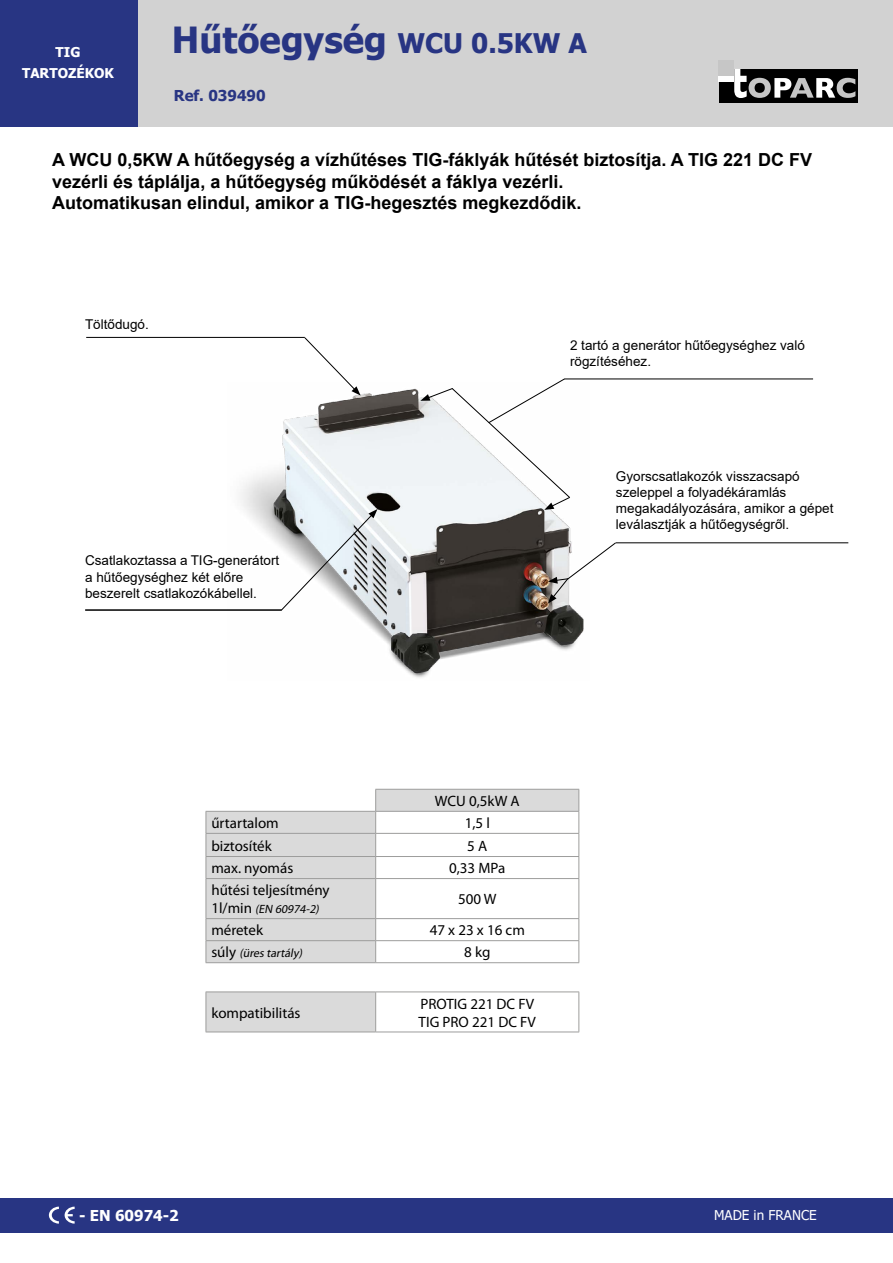
<style>
.page{position:relative;width:893px;height:1263px;background:#fff}
.page>*{position:absolute;margin:0;border:0;box-sizing:border-box;transform-origin:0 0}
.t1{font:700 36px "Tahoma";color:#283583}
.t2{font:700 18px/21.6px "Arial";color:#000}
.t3{font:15px/18px "Myriad Pro";color:#000}
.t4{font:700 15px "Tahoma";color:#fff}
.t5{font:700 15px "Tahoma";color:#283583}
.t6{font:13.5px/16.2px "Arial";color:#000}
.t7{font:700 13.5px/21px "Tahoma";color:#fff;text-align:center}
.t8{font:13.5px "Tahoma";color:#fff}
.t9{font:italic 12px "Myriad Pro";color:#000}
.s1{font-size:27px}
.s2{font-style:normal;font-size:15px}
</style>
<div class="page">
<div style="left:137px;top:0;width:756px;height:127px;background:#d2d2d2"></div>
<div style="left:0;top:1198px;width:893px;height:34px;background:#283583"></div>
<div style="left:0;top:0;width:137px;height:127px;background:#283583"></div>
<img style="left:227px;top:388px;width:357px;height:290px">
<svg style="left:49px;top:1206px;width:10px;height:17px"></svg>
<svg style="left:65px;top:1206px;width:10px;height:17px"></svg>
<div style="left:719px;top:69px;width:138px;height:34px;background:#000"></div>
<svg style="left:734px;top:69px;width:121px;height:29px"></svg>
<div style="left:719px;top:66px;width:15px;height:16px;background:#fff"></div>
<div style="left:719px;top:60px;width:15px;height:16px;background:#c6c6c6"></div>
<svg style="left:206px;top:790px;width:373px;height:242px"></svg>
<hr style="left:375px;top:789px;width:204px;height:1px;background:#9d9d9c">
<hr style="left:206px;top:811px;width:170px;height:1px;background:#9d9d9c">
<hr style="left:376px;top:811px;width:203px;height:1px;background:#9d9d9c">
<hr style="left:206px;top:833px;width:170px;height:1px;background:#9d9d9c">
<hr style="left:376px;top:833px;width:203px;height:1px;background:#9d9d9c">
<hr style="left:206px;top:856px;width:170px;height:1px;background:#9d9d9c">
<svg style="left:206px;top:812px;width:1px;height:66px"></svg>
<hr style="left:376px;top:856px;width:203px;height:1px;background:#9d9d9c">
<svg style="left:375px;top:789px;width:1px;height:89px"></svg>
<svg style="left:578px;top:789px;width:1px;height:89px"></svg>
<hr style="left:206px;top:878px;width:170px;height:1px;background:#9d9d9c">
<hr style="left:206px;top:879px;width:1px;height:39px;background:#9d9d9c">
<hr style="left:376px;top:878px;width:203px;height:1px;background:#9d9d9c">
<hr style="left:375px;top:879px;width:1px;height:39px;background:#9d9d9c">
<hr style="left:578px;top:879px;width:1px;height:39px;background:#9d9d9c">
<hr style="left:206px;top:918px;width:170px;height:1px;background:#9d9d9c">
<hr style="left:376px;top:918px;width:203px;height:1px;background:#9d9d9c">
<hr style="left:206px;top:940px;width:170px;height:1px;background:#9d9d9c">
<svg style="left:206px;top:919px;width:1px;height:43px"></svg>
<hr style="left:376px;top:940px;width:203px;height:1px;background:#9d9d9c">
<svg style="left:375px;top:919px;width:1px;height:43px"></svg>
<svg style="left:578px;top:919px;width:1px;height:43px"></svg>
<hr style="left:206px;top:962px;width:170px;height:1px;background:#9d9d9c">
<hr style="left:376px;top:962px;width:203px;height:1px;background:#9d9d9c">
<hr style="left:206px;top:991px;width:170px;height:1px;background:#9d9d9c">
<hr style="left:206px;top:992px;width:1px;height:40px;background:#9d9d9c">
<hr style="left:376px;top:991px;width:203px;height:1px;background:#9d9d9c">
<hr style="left:375px;top:992px;width:1px;height:40px;background:#9d9d9c">
<hr style="left:578px;top:992px;width:1px;height:40px;background:#9d9d9c">
<hr style="left:375px;top:1032px;width:204px;height:1px;background:#9d9d9c">
<hr style="left:206px;top:1032px;width:169px;height:1px;background:#9d9d9c">
<svg style="left:280px;top:509px;width:97px;height:102px"></svg>
<hr style="left:85px;top:610px;width:197px;height:1px;background:#000">
<hr style="left:564px;top:379px;width:249px;height:1px;background:#000">
<hr style="left:616px;top:542px;width:232px;height:1px;background:#000">
<svg style="left:548px;top:542px;width:69px;height:62px"></svg>
<hr style="left:86px;top:337px;width:219px;height:1px;background:#000">
<svg style="left:304px;top:337px;width:57px;height:59px"></svg>
<svg style="left:420px;top:378px;width:151px;height:132px"></svg>
<p class="t7" style="left:22px;top:42px;width:93px">TIG<br>TARTOZÉKOK</p>
<h1 class="t1" style="left:172px;top:15px;width:417px">Hűtőegység <span class="s1">WCU 0.5KW A</span></h1>
<p class="t5" style="left:174px;top:85px;width:93px">Ref. 039490</p>
<h2 class="t2" style="left:52px;top:149px;width:761px">A WCU 0,5KW A hűtőegység a vízhűtéses TIG-fáklyák hűtését biztosítja. A TIG 221 DC FV vezérli és táplálja, a hűtőegység működését a fáklya vezérli.<br>Automatikusan elindul, amikor a TIG-hegesztés megkezdődik.</h2>
<p class="t6" style="left:85px;top:316px;width:65px">Töltődugó.</p>
<p class="t6" style="left:85px;top:552px;width:196px">Csatlakoztassa a TIG-generátort a hűtőegységhez két előre beszerelt csatlakozókábellel.</p>
<p class="t6" style="left:570px;top:337px;width:236px">2 tartó a generátor hűtőegységhez való rögzítéséhez.</p>
<p class="t6" style="left:616px;top:468px;width:219px">Gyorscsatlakozók visszacsapó szeleppel a folyadékáramlás megakadályozására, amikor a gépet leválasztják a hűtőegységről.</p>
<p class="t3" style="left:435px;top:792px;width:86px">WCU 0,5kW A</p>
<p class="t3" style="left:211px;top:814px;width:69px">űrtartalom</p>
<p class="t3" style="left:465px;top:814px;width:27px">1,5 l</p>
<p class="t3" style="left:211px;top:836px;width:62px">biztosíték</p>
<p class="t3" style="left:467px;top:836px;width:22px">5 A</p>
<p class="t3" style="left:211px;top:859px;width:83px">max. nyomás</p>
<p class="t3" style="left:449px;top:859px;width:58px">0,33 MPa</p>
<p class="t3" style="left:211px;top:881px;width:120px">hűtési teljesítmény</p>
<p class="t9" style="left:211px;top:902px;width:112px"><span class="s2">1 l / m i n</span> (EN 60974-2)</p>
<p class="t3" style="left:458px;top:890px;width:40px">500 W</p>
<p class="t3" style="left:211px;top:921px;width:53px">méretek</p>
<p class="t3" style="left:430px;top:921px;width:97px">47 x 23 x 16 cm</p>
<p class="t9" style="left:211px;top:946px;width:95px"><span class="s2">s ú l y</span> (üres tartály)</p>
<p class="t3" style="left:464px;top:943px;width:28px">8 kg</p>
<p class="t3" style="left:211px;top:1003px;width:91px">kompatibilitás</p>
<p class="t3" style="left:419px;top:994px;width:119px">PROTIG 221 DC FV<br>TIG PRO 221 DC FV</p>
<p class="t4" style="left:79px;top:1205px;width:101px">- EN 60974-2</p>
<p class="t8" style="left:714px;top:1206px;width:104px">MADE in FRANCE</p>
</div>
